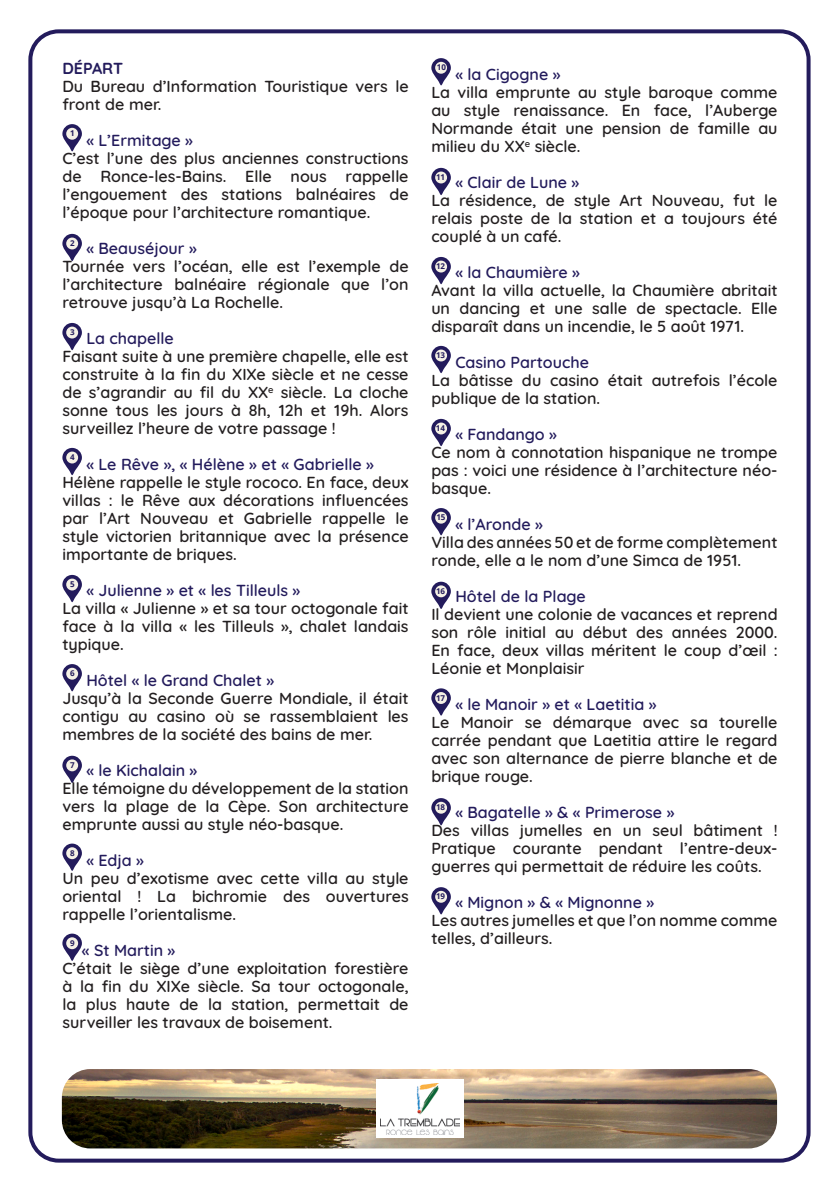
<style>
.page{position:relative;width:840px;height:1191px;background:#fff}
.page>*{position:absolute;margin:0;border:0;box-sizing:border-box;transform-origin:0 0}
.t1{font:600 16px/18px "Quicksand";color:#231f20;text-align:justify}
.t2{font:600 16px "Quicksand";color:#231b5c}
.t3{font:700 16px "Quicksand";color:#231b5c}
.t4{font:700 8px "Open Sans";color:#231b5c}
</style>
<div class="page">
<div style="left:28px;top:29px;width:782px;height:1133px;border:4px solid #231b5c;border-radius:28px"></div>
<svg style="left:62px;top:124px;width:20px;height:27px"></svg>
<svg style="left:62px;top:234px;width:20px;height:27px"></svg>
<svg style="left:62px;top:323px;width:20px;height:27px"></svg>
<svg style="left:62px;top:448px;width:20px;height:27px"></svg>
<svg style="left:62px;top:575px;width:20px;height:27px"></svg>
<svg style="left:62px;top:664px;width:20px;height:27px"></svg>
<svg style="left:62px;top:755px;width:20px;height:28px"></svg>
<svg style="left:62px;top:843px;width:20px;height:28px"></svg>
<svg style="left:62px;top:933px;width:20px;height:28px"></svg>
<svg style="left:431px;top:58px;width:19px;height:27px"></svg>
<svg style="left:431px;top:168px;width:19px;height:27px"></svg>
<svg style="left:431px;top:257px;width:19px;height:27px"></svg>
<svg style="left:431px;top:346px;width:19px;height:27px"></svg>
<svg style="left:431px;top:419px;width:19px;height:27px"></svg>
<svg style="left:431px;top:508px;width:19px;height:27px"></svg>
<svg style="left:431px;top:581px;width:19px;height:28px"></svg>
<svg style="left:431px;top:688px;width:19px;height:27px"></svg>
<svg style="left:431px;top:798px;width:19px;height:27px"></svg>
<svg style="left:431px;top:887px;width:19px;height:27px"></svg>
<img style="left:62px;top:1069px;width:714px;height:79px">
<div style="left:376px;top:1079px;width:87px;height:58px;background:#fff"></div>
<img style="left:380px;top:1083px;width:79px;height:51px">
<p class="t3" style="left:62px;top:55px;width:62px">DÉPART</p>
<p class="t1" style="left:62px;top:76px;width:347px">Du Bureau d’Information Touristique vers le front de mer.</p>
<p class="t4" style="left:70px;top:128px;width:6px">1</p>
<p class="t2" style="left:86px;top:127px;width:108px">« L’Ermitage »</p>
<p class="t1" style="left:62px;top:148px;width:347px">C’est l’une des plus anciennes constructions de Ronce-les-Bains. Elle nous rappelle l’engouement des stations balnéaires de l’époque pour l’architecture romantique.</p>
<p class="t4" style="left:70px;top:237px;width:6px">2</p>
<p class="t2" style="left:86px;top:235px;width:112px">« Beauséjour »</p>
<p class="t1" style="left:62px;top:256px;width:347px">Tournée vers l’océan, elle est l’exemple de l’architecture balnéaire régionale que l’on retrouve jusqu’à La Rochelle.</p>
<p class="t4" style="left:70px;top:327px;width:6px">3</p>
<p class="t2" style="left:86px;top:325px;width:89px">La chapelle</p>
<p class="t1" style="left:62px;top:346px;width:347px">Faisant suite à une première chapelle, elle est construite à la fin du XIXe siècle et ne cesse de s’agrandir au fil du XX<sup>e</sup> siècle. La cloche sonne tous les jours à 8h, 12h et 19h. Alors surveillez l’heure de votre passage !</p>
<p class="t4" style="left:70px;top:451px;width:6px">4</p>
<p class="t2" style="left:86px;top:451px;width:289px">« Le Rêve », « Hélène » et « Gabrielle »</p>
<p class="t1" style="left:62px;top:472px;width:347px">Hélène rappelle le style rococo. En face, deux villas : le Rêve aux décorations influencées par l’Art Nouveau et Gabrielle rappelle le style victorien britannique avec la présence importante de briques.</p>
<p class="t4" style="left:70px;top:578px;width:6px">5</p>
<p class="t2" style="left:86px;top:577px;width:215px">« Julienne » et « les Tilleuls »</p>
<p class="t1" style="left:62px;top:598px;width:347px">La villa « Julienne » et sa tour octogonale fait face à la villa « les Tilleuls », chalet landais typique.</p>
<p class="t4" style="left:70px;top:668px;width:6px">6</p>
<p class="t2" style="left:86px;top:667px;width:189px">Hôtel « le Grand Chalet »</p>
<p class="t1" style="left:62px;top:688px;width:347px">Jusqu’à la Seconde Guerre Mondiale, il était contigu au casino où se rassemblaient les membres de la société des bains de mer.</p>
<p class="t4" style="left:70px;top:759px;width:6px">7</p>
<p class="t2" style="left:86px;top:757px;width:112px">« le Kichalain »</p>
<p class="t1" style="left:62px;top:778px;width:347px">Elle témoigne du développement de la station vers la plage de la Cèpe. Son architecture emprunte aussi au style néo-basque.</p>
<p class="t4" style="left:70px;top:847px;width:6px">8</p>
<p class="t2" style="left:86px;top:847px;width:59px">« Edja »</p>
<p class="t1" style="left:62px;top:868px;width:347px">Un peu d’exotisme avec cette villa au style oriental ! La bichromie des ouvertures rappelle l’orientalisme.</p>
<p class="t4" style="left:70px;top:937px;width:6px">9</p>
<p class="t2" style="left:82px;top:937px;width:95px">« St Martin »</p>
<p class="t1" style="left:62px;top:958px;width:347px">C’était le siège d’une exploitation forestière à la fin du XIXe siècle. Sa tour octogonale, la plus haute de la station, permettait de surveiller les travaux de boisement.</p>
<p class="t4" style="left:436px;top:62px;width:11px">10</p>
<p class="t2" style="left:455px;top:61px;width:107px">« la Cigogne »</p>
<p class="t1" style="left:431px;top:82px;width:347px">La villa emprunte au style baroque comme au style renaissance. En face, l’Auberge Normande était une pension de famille au milieu du XX<sup>e</sup> siècle.</p>
<p class="t4" style="left:436px;top:171px;width:11px">11</p>
<p class="t2" style="left:455px;top:169px;width:125px">« Clair de Lune »</p>
<p class="t1" style="left:431px;top:190px;width:347px">La résidence, de style Art Nouveau, fut le relais poste de la station et a toujours été couplé à un café.</p>
<p class="t4" style="left:436px;top:261px;width:11px">12</p>
<p class="t2" style="left:455px;top:259px;width:126px">« la Chaumière »</p>
<p class="t1" style="left:431px;top:280px;width:347px">Avant la villa actuelle, la Chaumière abritait un dancing et une salle de spectacle. Elle disparaît dans un incendie, le 5 août 1971.</p>
<p class="t4" style="left:436px;top:349px;width:11px">13</p>
<p class="t2" style="left:455px;top:349px;width:135px">Casino Partouche</p>
<p class="t1" style="left:431px;top:370px;width:347px">La bâtisse du casino était autrefois l’école publique de la station.</p>
<p class="t4" style="left:435px;top:422px;width:11px">14</p>
<p class="t2" style="left:455px;top:421px;width:103px">« Fandango »</p>
<p class="t1" style="left:431px;top:442px;width:347px">Ce nom à connotation hispanique ne trompe pas : voici une résidence à l’architecture néo&shy;basque.</p>
<p class="t4" style="left:436px;top:512px;width:11px">15</p>
<p class="t2" style="left:455px;top:511px;width:89px">« l’Aronde »</p>
<p class="t1" style="left:431px;top:532px;width:347px">Villa des années 50 et de forme complètement ronde, elle a le nom d’une Simca de 1951.</p>
<p class="t4" style="left:436px;top:585px;width:11px">16</p>
<p class="t2" style="left:455px;top:583px;width:132px">Hôtel de la Plage</p>
<p class="t1" style="left:431px;top:604px;width:347px">Il devient une colonie de vacances et reprend son rôle initial au début des années 2000.<br>En face, deux villas méritent le coup d’œil :<br>Léonie et Monplaisir</p>
<p class="t4" style="left:436px;top:692px;width:11px">17</p>
<p class="t2" style="left:455px;top:691px;width:202px">« le Manoir » et « Laetitia »</p>
<p class="t1" style="left:431px;top:712px;width:347px">Le Manoir se démarque avec sa tourelle carrée pendant que Laetitia attire le regard avec son alternance de pierre blanche et de brique rouge.</p>
<p class="t4" style="left:436px;top:801px;width:11px">18</p>
<p class="t2" style="left:455px;top:799px;width:220px">« Bagatelle » &amp; « Primerose »</p>
<p class="t1" style="left:431px;top:820px;width:347px">Des villas jumelles en un seul bâtiment !<br>Pratique courante pendant l’entre-deux&shy;guerres qui permettait de réduire les coûts.</p>
<p class="t4" style="left:436px;top:891px;width:11px">19</p>
<p class="t2" style="left:455px;top:889px;width:200px">« Mignon » &amp; « Mignonne »</p>
<p class="t1" style="left:431px;top:910px;width:347px">Les autres jumelles et que l’on nomme comme telles, d’ailleurs.</p>
</div>
